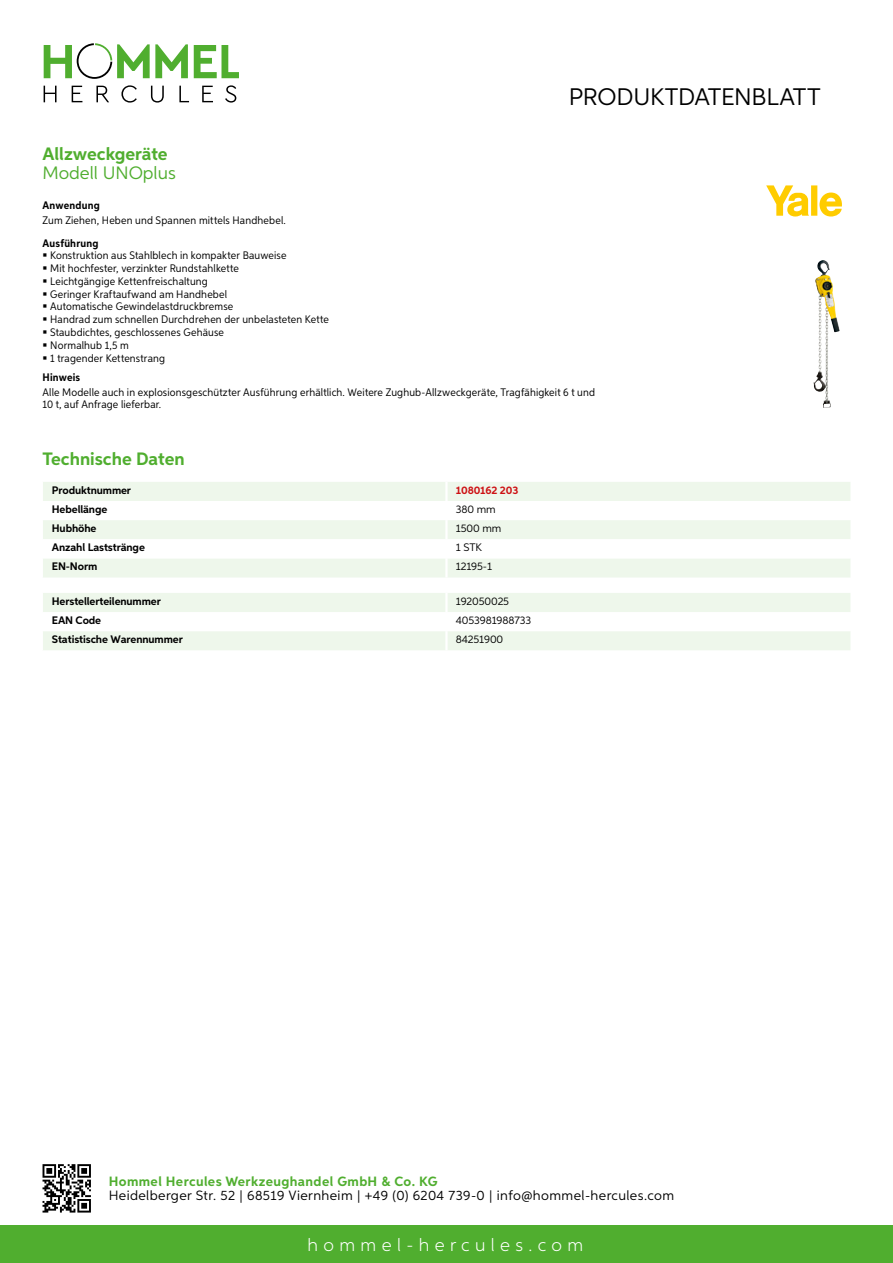
<style>
.page{position:relative;width:893px;height:1263px;background:#fff}
.page>*{position:absolute;margin:0;border:0;box-sizing:border-box;transform-origin:0 0}
.t1{font:24px "Aspira";letter-spacing:-.01em;color:#000}
.t2{font:700 18px "Aspira";color:#50ae2f}
.t3{font:300 18px "Aspira";letter-spacing:.3em;color:#fff}
.t4{font:18px "Aspira";color:#50ae2f}
.t5{font:13.5px "Aspira";letter-spacing:.03em;color:#000}
.t6{font:700 13.5px "Aspira";letter-spacing:.03em;color:#50ae2f}
.t7{font:10.95px/12.8px "Aspira Nar";letter-spacing:.015em;color:#000}
.t8{font:700 10.95px "Aspira";letter-spacing:-.01em;color:#000}
.t9{font:10.95px "Aspira";letter-spacing:-.01em;color:#000}
.t10{font:700 10.95px "Aspira Nar";letter-spacing:.02em;color:#000}
.t11{font:700 10.95px "Aspira";letter-spacing:-.01em;color:#cd1013}
</style>
<div class="page">
<div style="left:0;top:1226px;width:893px;height:37px;background:#50ae2f"></div>
<svg style="left:43px;top:1164px;width:48px;height:48px"></svg>
<svg style="left:194px;top:45px;width:45px;height:33px"></svg>
<svg style="left:44px;top:43px;width:144px;height:36px"></svg>
<svg style="left:44px;top:86px;width:13px;height:16px"></svg>
<svg style="left:72px;top:86px;width:10px;height:16px"></svg>
<svg style="left:96px;top:86px;width:13px;height:16px"></svg>
<svg style="left:121px;top:85px;width:16px;height:18px"></svg>
<svg style="left:151px;top:86px;width:13px;height:17px"></svg>
<svg style="left:179px;top:86px;width:10px;height:16px"></svg>
<svg style="left:202px;top:86px;width:11px;height:16px"></svg>
<svg style="left:225px;top:85px;width:11px;height:18px"></svg>
<div style="left:43px;top:482px;width:807px;height:95px;background:#eef7eb"></div>
<svg style="left:43px;top:501px;width:807px;height:57px"></svg>
<hr style="left:445px;top:482px;width:3px;height:19px;background:#fff">
<hr style="left:445px;top:501px;width:3px;height:19px;background:#fff">
<hr style="left:445px;top:520px;width:3px;height:19px;background:#fff">
<hr style="left:445px;top:539px;width:3px;height:19px;background:#fff">
<hr style="left:445px;top:558px;width:3px;height:19px;background:#fff">
<svg style="left:43px;top:593px;width:807px;height:57px"></svg>
<hr style="left:445px;top:631px;width:3px;height:19px;background:#fff">
<img style="left:813px;top:262px;width:10px;height:123px">
<svg style="left:766px;top:185px;width:76px;height:31px"></svg>
<h1 class="t1" style="left:569px;top:82px;width:253px">Produktdatenblatt</h1>
<h2 class="t2" style="left:43px;top:142px;width:127px">Allzweckgeräte</h2>
<h2 class="t4" style="left:43px;top:162px;width:74px">Modell UNO</h2>
<h2 class="t4" style="left:143px;top:162px;width:34px">plus</h2>
<p class="t10" style="left:43px;top:199px;width:59px">Anwendung</p>
<p class="t7" style="left:43px;top:214px;width:245px">Zum Ziehen, Heben und Spannen mittels Handhebel.</p>
<p class="t10" style="left:43px;top:236px;width:58px">Ausführung</p>
<p class="t7" style="left:50px;top:249px;width:280px">Konstruktion aus Stahlblech in kompakter Bauweise<br>Mit hochfester, verzinkter Rundstahlkette<br>Leichtgängige Kettenfreischaltung<br>Geringer Kraftaufwand am Handhebel<br>Automatische Gewindelastdruckbremse<br>Handrad zum schnellen Durchdrehen der unbelasteten Kette Staubdichtes, geschlossenes Gehäuse<br>Normalhub 1,5 m<br>1 tragender Kettenstrang</p>
<p class="t10" style="left:43px;top:370px;width:39px">Hinweis</p>
<p class="t7" style="left:43px;top:386px;width:554px;line-height:12px">Alle Modelle auch in explosionsgeschützter Ausführung erhältlich. Weitere Zughub-Allzweckgeräte, Tragfähigkeit 6 t und<br>10 t, auf Anfrage lieferbar.</p>
<h2 class="t2" style="left:43px;top:448px;width:144px">Technische Daten</h2>
<p class="t8" style="left:52px;top:483px;width:81px">Produktnummer</p>
<p class="t11" style="left:456px;top:483px;width:64px">1080162 203</p>
<p class="t8" style="left:52px;top:502px;width:57px">Hebellänge</p>
<p class="t9" style="left:456px;top:502px;width:41px">380 mm</p>
<p class="t8" style="left:52px;top:521px;width:46px">Hubhöhe</p>
<p class="t9" style="left:456px;top:522px;width:47px">1500 mm</p>
<p class="t8" style="left:52px;top:541px;width:95px">Anzahl Laststränge</p>
<p class="t9" style="left:456px;top:541px;width:21px">1 STK</p>
<p class="t8" style="left:52px;top:560px;width:47px">EN-Norm</p>
<p class="t9" style="left:456px;top:560px;width:38px">12195-1</p>
<p class="t8" style="left:52px;top:594px;width:111px">Herstellerteilenummer</p>
<p class="t9" style="left:456px;top:594px;width:55px">192050025</p>
<p class="t8" style="left:52px;top:613px;width:51px">EAN Code</p>
<p class="t9" style="left:456px;top:613px;width:77px">4053981988733</p>
<p class="t8" style="left:52px;top:633px;width:132px">Statistische Warennummer</p>
<p class="t9" style="left:456px;top:633px;width:49px">84251900</p>
<p class="t6" style="left:109px;top:1172px;width:330px">Hommel Hercules Werkzeughandel GmbH &amp; Co. KG</p>
<p class="t5" style="left:109px;top:1187px;width:567px">Heidelberger Str. 52 | 68519 Viernheim | +49 (0) 6204 739-0 | info@hommel-hercules.com</p>
<h2 class="t3" style="left:307px;top:1234px;width:277px">hommel-hercules.com</h2>
</div>
